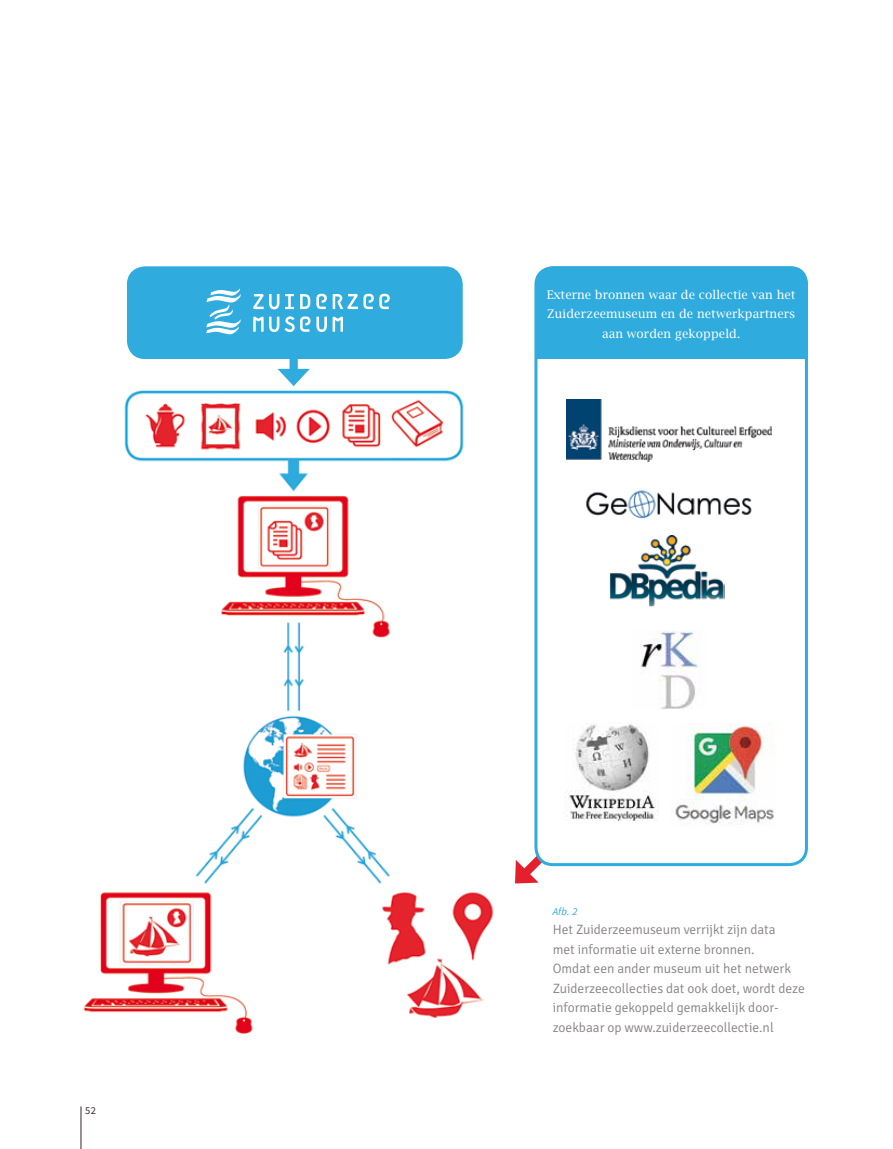
<style>
.page{position:relative;width:893px;height:1149px;background:#fff}
.page>*{position:absolute;margin:0;border:0;box-sizing:border-box;transform-origin:0 0}
.t1{font:300 13.5px/19.5px "Signika";color:#867f80}
.t2{font:12px/19.5px "Lucida Bright";letter-spacing:.01em;color:#fff;text-align:center}
.t3{font:italic 10.5px "Source Sans Pro";color:#2fabde}
.t4{font:10.5px "Source Sans Pro";color:#35292b}
</style>
<div class="page">
<img style="left:83px;top:390px;width:411px;height:644px">
<svg style="left:515px;top:851px;width:37px;height:33px"></svg>
<hr style="left:81px;top:1106px;width:1px;height:42px;background:#35292b">
<div style="left:128px;top:267px;width:334px;height:91px;background:#2fabde;border-radius:17px"></div>
<div style="left:127px;top:266px;width:336px;height:93px;border:2px solid #2fabde;border-radius:17px"></div>
<div style="left:290px;top:351px;width:8px;height:24px;background:#2fabde"></div>
<svg style="left:278px;top:369px;width:32px;height:17px"></svg>
<svg style="left:206px;top:288px;width:35px;height:46px"></svg>
<svg style="left:300px;top:294px;width:10px;height:15px"></svg>
<svg style="left:285px;top:294px;width:9px;height:15px"></svg>
<svg style="left:253px;top:294px;width:26px;height:15px"></svg>
<svg style="left:316px;top:316px;width:11px;height:16px"></svg>
<svg style="left:333px;top:316px;width:10px;height:15px"></svg>
<svg style="left:316px;top:293px;width:11px;height:16px"></svg>
<svg style="left:333px;top:293px;width:57px;height:16px"></svg>
<svg style="left:253px;top:316px;width:57px;height:16px"></svg>
<div style="left:538px;top:266px;width:270px;height:93px;background:#2fabde"></div>
<div style="left:534px;top:266px;width:274px;height:599px;border:3px solid #2fabde;border-radius:17px"></div>
<img style="left:567px;top:399px;width:205px;height:62px">
<img style="left:609px;top:535px;width:116px;height:71px">
<img style="left:565px;top:724px;width:94px;height:96px">
<img style="left:675px;top:723px;width:99px;height:102px">
<img style="left:641px;top:630px;width:60px;height:79px">
<img style="left:586px;top:490px;width:166px;height:29px">
<p class="t4" style="left:85px;top:1103px;width:12px">52</p>
<p class="t2" style="left:547px;top:284px;width:250px">Externe bronnen waar de collectie van het<br>Zuiderzeemuseum en de netwerkpartners aan worden gekoppeld.</p>
<p class="t3" style="left:553px;top:904px;width:26px">Afb. 2</p>
<p class="t1" style="left:553px;top:920px;width:254px">Het Zuiderzeemuseum verrijkt zijn data<br>met informatie uit externe bronnen.<br>Omdat een ander museum uit het netwerk Zuiderzeecollecties dat ook doet, wordt deze informatie gekoppeld gemakkelijk door&shy;zoekbaar op www.zuiderzeecollectie.nl</p>
</div>
